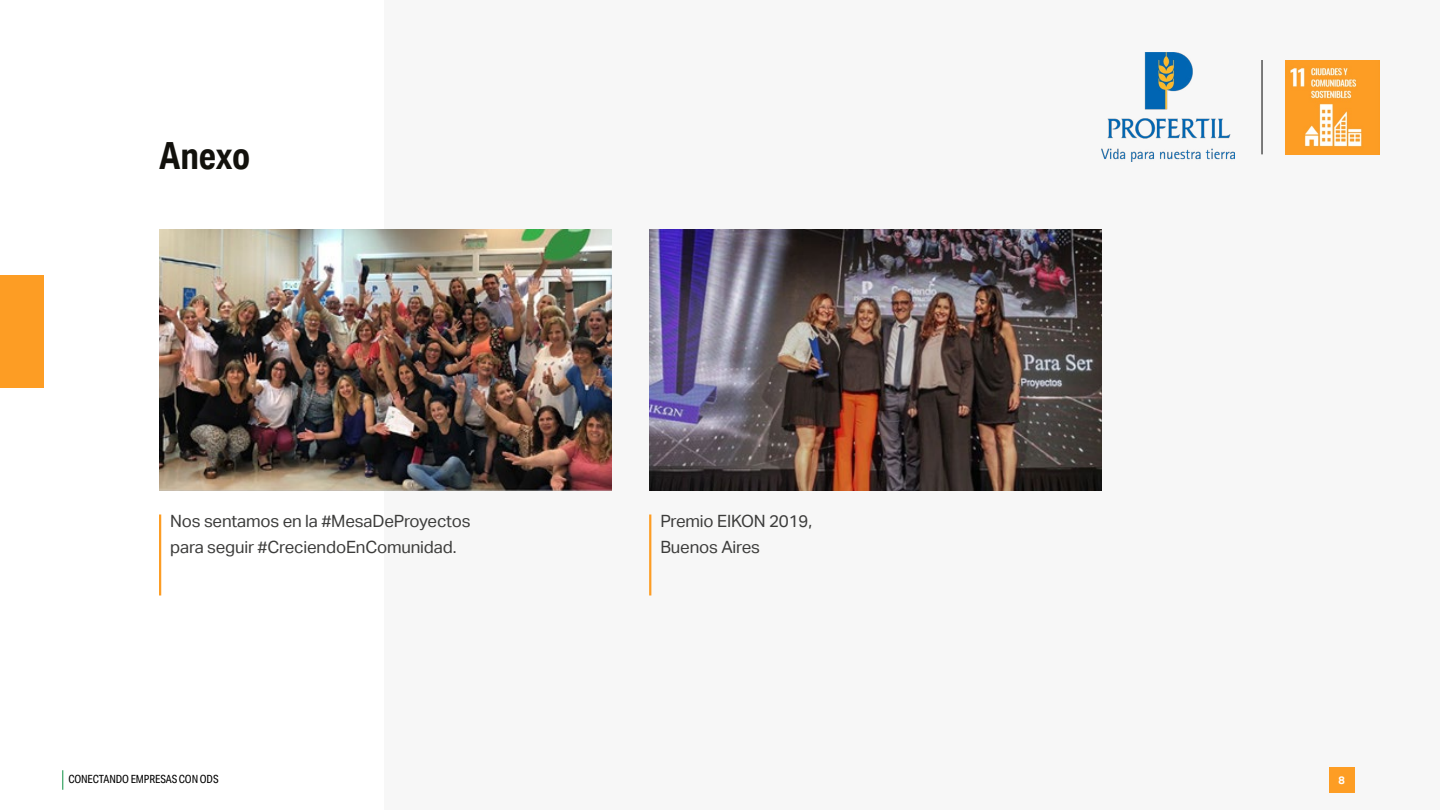
<style>
.page{position:relative;width:1440px;height:810px;background:#fff}
.page>*{position:absolute;margin:0;border:0;box-sizing:border-box;transform-origin:0 0}
.t1{font:700 37.5px "Aktiv Grotesk Cd";letter-spacing:-.005em;color:#12110c}
.t2{font:16.88px/26.2px "Aktiv Grotesk";letter-spacing:-.01em;color:#3c3c3b}
.t3{font:11.25px "Aktiv Grotesk Cd";letter-spacing:-.01em;color:#000}
.t4{font:700 10.88px "Aktiv Grotesk";color:#fff}
</style>
<div class="page">
<div style="left:384px;top:0;width:1056px;height:810px;background:#f7f7f7"></div>
<svg style="left:62px;top:770px;width:1px;height:20px"></svg>
<img style="left:1285px;top:60px;width:95px;height:95px">
<hr style="left:1262px;top:60px;width:1px;height:94px;background:#000">
<img style="left:1102px;top:53px;width:132px;height:108px">
<div style="left:1329px;top:767px;width:25px;height:26px;background:#fd9d24"></div>
<div style="left:0;top:276px;width:44px;height:112px;background:#fd9d24"></div>
<hr style="left:159px;top:514px;width:2px;height:82px;background:#fd9d24">
<hr style="left:649px;top:514px;width:2px;height:82px;background:#fd9d24">
<img style="left:159px;top:230px;width:452px;height:260px">
<img style="left:650px;top:230px;width:451px;height:260px">
<p class="t1" style="left:159px;top:133px;width:93px">Anexo</p>
<p class="t2" style="left:170px;top:508px;width:302px">Nos sentamos en la #MesaDeProyectos para seguir #CreciendoEnComunidad.</p>
<p class="t2" style="left:660px;top:508px;width:153px">Premio EIKON 2019,<br>Buenos Aires</p>
<p class="t3" style="left:68px;top:773px;width:152px">CONECTANDO EMPRESAS CON ODS</p>
<p class="t4" style="left:1338px;top:774px;width:8px">8</p>
</div>
